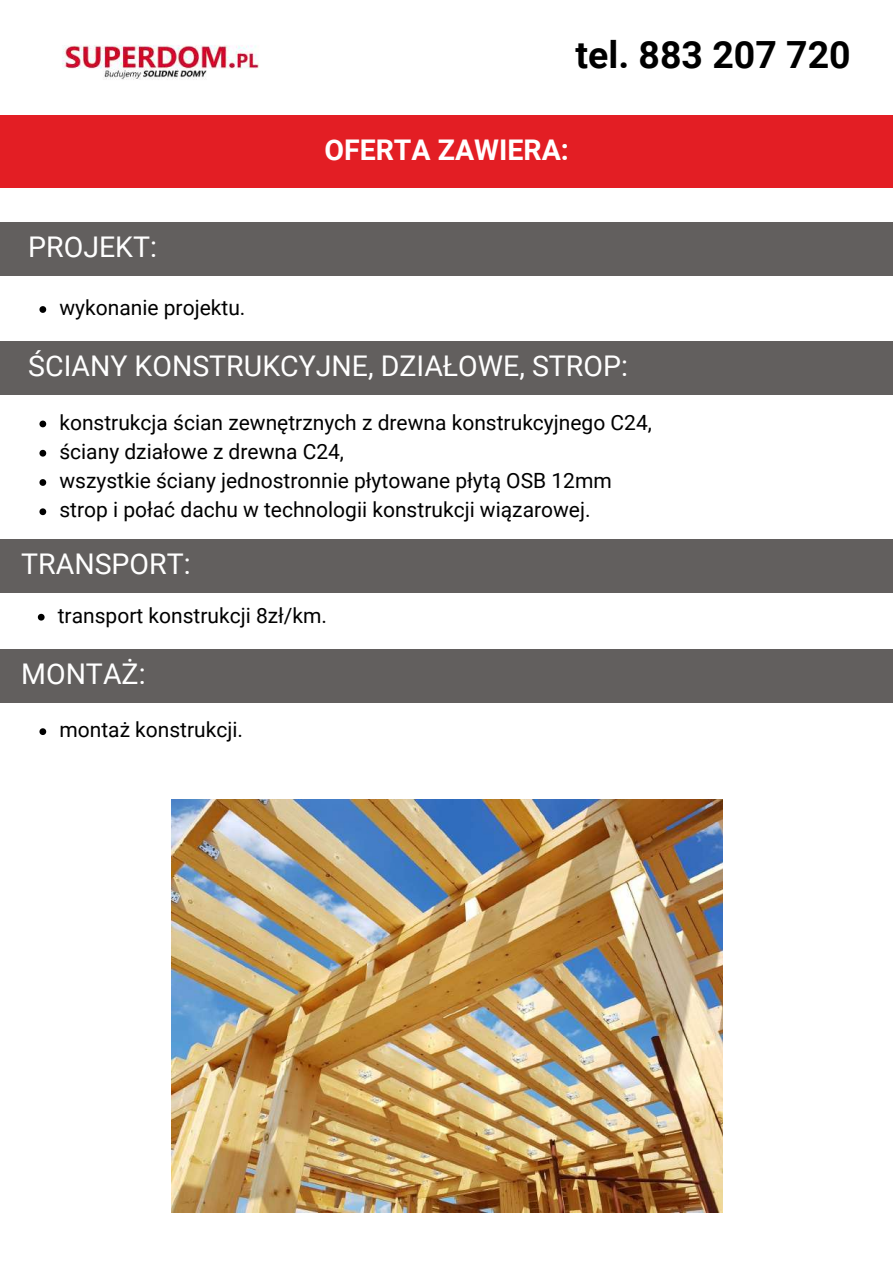
<style>
.page{position:relative;width:893px;height:1264px;background:#fff}
.page>*{position:absolute;margin:0;border:0;box-sizing:border-box;transform-origin:0 0}
.t1{font:700 37.5px "Roboto";color:#000}
.t2{font:28.5px "Roboto";color:#fff}
.t3{font:700 28.5px "Roboto";color:#fff}
.t4{font:21px/29.2px "Roboto";color:#000}
</style>
<div class="page">
<div style="left:0;top:115px;width:892px;height:72px;background:#e31e24"></div>
<img style="left:62px;top:45px;width:197px;height:35px">
<div style="left:0;top:341px;width:892px;height:53px;background:#625f5e"></div>
<div style="left:0;top:222px;width:892px;height:54px;background:#625f5e"></div>
<div style="left:0;top:539px;width:892px;height:53px;background:#625f5e"></div>
<div style="left:0;top:649px;width:892px;height:53px;background:#625f5e"></div>
<img style="left:171px;top:799px;width:551px;height:413px">
<svg style="left:39px;top:420px;width:7px;height:7px"></svg>
<svg style="left:39px;top:450px;width:7px;height:6px"></svg>
<svg style="left:39px;top:479px;width:7px;height:7px"></svg>
<svg style="left:39px;top:508px;width:7px;height:7px"></svg>
<svg style="left:39px;top:306px;width:7px;height:7px"></svg>
<svg style="left:38px;top:614px;width:7px;height:6px"></svg>
<svg style="left:39px;top:728px;width:7px;height:7px"></svg>
<h2 class="t2" style="left:28px;top:231px;width:130px">PROJEKT:</h2>
<p class="t4" style="left:59px;top:293px;width:187px">wykonanie projektu.</p>
<h1 class="t1" style="left:575px;top:33px;width:276px">tel. 883 207 720</h1>
<h2 class="t3" style="left:324px;top:134px;width:246px">OFERTA ZAWIERA:</h2>
<h2 class="t2" style="left:28px;top:349px;width:601px">ŚCIANY KONSTRUKCYJNE, DZIAŁOWE, STROP:</h2>
<p class="t4" style="left:59px;top:408px;width:594px">konstrukcja ścian zewnętrznych z drewna konstrukcyjnego C24, ściany działowe z drewna C24,<br>wszystkie ściany jednostronnie płytowane płytą OSB 12mm strop i połać dachu w technologii konstrukcji wiązarowej.</p>
<h2 class="t2" style="left:21px;top:547px;width:171px">TRANSPORT:</h2>
<p class="t4" style="left:58px;top:601px;width:271px">transport konstrukcji 8zł/km.</p>
<h2 class="t2" style="left:21px;top:657px;width:126px">MONTAŻ:</h2>
<p class="t4" style="left:59px;top:715px;width:185px">montaż konstrukcji.</p>
</div>
